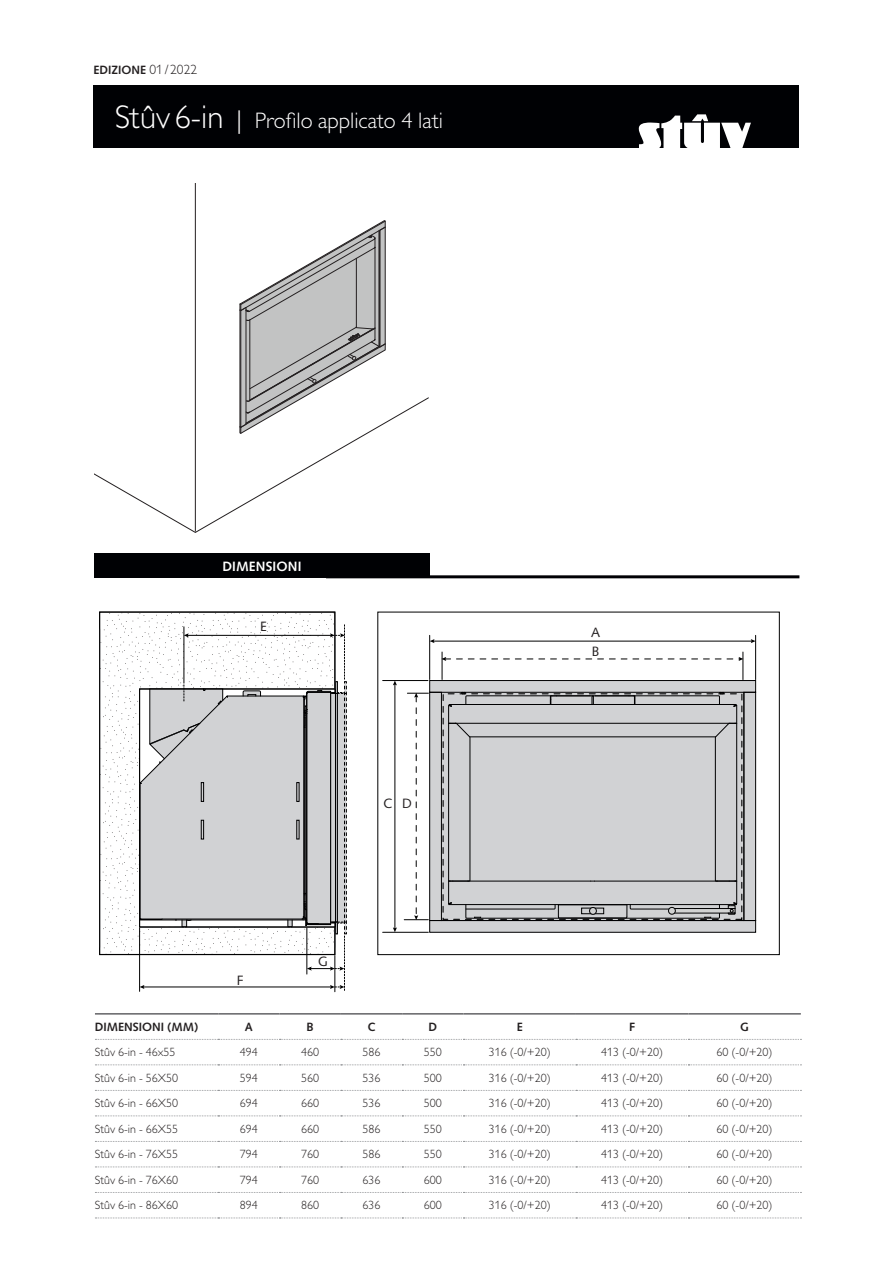
<style>
.page{position:relative;width:893px;height:1263px;background:#fff}
.page>*{position:absolute;margin:0;border:0;box-sizing:border-box;transform-origin:0 0}
.t1{font:300 22.5px "Gill Sans MT Pro";color:#fff}
.t2{font:700 13.5px "Syntax LT Std";letter-spacing:.01em;color:#fff}
.t3{font:13.5px "Syntax LT Std";color:#231f20}
.t4{font:300 12px "Gill Sans MT Pro";color:#231f20}
.t5{font:700 12px "Syntax LT Std";color:#231f20}
.s1{font-family:"Gill Sans MT Pro";font-weight:300;font-size:13.5px}
.s2{font-size:33px}
.s3{font-size:25.5px}
</style>
<div class="page">
<div style="left:94px;top:85px;width:705px;height:63px;background:#000104"></div>
<svg style="left:639px;top:114px;width:112px;height:34px"></svg>
<div style="left:430px;top:680px;width:325px;height:252px;background:#d1d2d4"></div>
<svg style="left:99px;top:611px;width:237px;height:344px"></svg>
<div style="left:429px;top:920px;width:327px;height:13px;border:1px solid #000001"></div>
<div style="left:429px;top:680px;width:327px;height:13px;border:1px solid #000001"></div>
<div style="left:743px;top:692px;width:13px;height:229px;border:1px solid #000001"></div>
<div style="left:429px;top:692px;width:13px;height:229px;border:1px solid #000001"></div>
<hr style="left:743px;top:692px;width:1px;height:228px;background:#000001">
<hr style="left:441px;top:920px;width:303px;height:1px;background:#000001">
<div style="left:377px;top:612px;width:403px;height:343px;border:1px solid #000001"></div>
<hr style="left:383px;top:680px;width:45px;height:1px;background:#000001">
<hr style="left:383px;top:932px;width:45px;height:1px;background:#000001">
<hr style="left:429px;top:635px;width:1px;height:44px;background:#000001">
<hr style="left:755px;top:635px;width:1px;height:45px;background:#000001">
<hr style="left:433px;top:641px;width:319px;height:1px;background:#000001">
<svg style="left:430px;top:639px;width:4px;height:4px"></svg>
<svg style="left:751px;top:639px;width:5px;height:4px"></svg>
<svg style="left:441px;top:652px;width:303px;height:28px"></svg>
<hr style="left:395px;top:684px;width:1px;height:245px;background:#000001">
<svg style="left:393px;top:681px;width:4px;height:4px"></svg>
<svg style="left:393px;top:927px;width:4px;height:5px"></svg>
<svg style="left:404px;top:693px;width:24px;height:227px"></svg>
<svg style="left:139px;top:625px;width:208px;height:367px"></svg>
<svg style="left:448px;top:691px;width:290px;height:228px"></svg>
<hr style="left:195px;top:183px;width:1px;height:348px;background:#231f20">
<svg style="left:94px;top:397px;width:335px;height:136px"></svg>
<svg style="left:239px;top:220px;width:147px;height:214px"></svg>
<hr style="left:326px;top:575px;width:473px;height:3px;background:#000104">
<div style="left:94px;top:553px;width:335px;height:25px;background:#000104"></div>
<hr style="left:95px;top:1013px;width:123px;height:1px;background:#636366">
<hr style="left:218px;top:1013px;width:62px;height:1px;background:#636366">
<hr style="left:280px;top:1013px;width:61px;height:1px;background:#636366">
<hr style="left:341px;top:1013px;width:61px;height:1px;background:#636366">
<hr style="left:402px;top:1013px;width:61px;height:1px;background:#636366">
<hr style="left:463px;top:1013px;width:113px;height:1px;background:#636366">
<hr style="left:576px;top:1013px;width:112px;height:1px;background:#636366">
<hr style="left:688px;top:1013px;width:113px;height:1px;background:#636366">
<svg style="left:95px;top:1039px;width:706px;height:1px"></svg>
<svg style="left:95px;top:1064px;width:706px;height:1px"></svg>
<svg style="left:95px;top:1090px;width:706px;height:1px"></svg>
<svg style="left:95px;top:1115px;width:706px;height:1px"></svg>
<svg style="left:95px;top:1141px;width:706px;height:1px"></svg>
<svg style="left:95px;top:1166px;width:706px;height:1px"></svg>
<svg style="left:95px;top:1192px;width:706px;height:1px"></svg>
<svg style="left:95px;top:1217px;width:706px;height:1px"></svg>
<p class="t5" style="left:94px;top:63px;width:105px">EDIZIONE <span class="s1">01/ 2022</span></p>
<h1 class="t1" style="left:115px;top:107px;width:330px"><span class="s2">Stûv 6-in</span> <span class="s3">|</span> Profilo applicato 4 lati</h1>
<p class="t2" style="left:222px;top:558px;width:81px">DIMENSIONI</p>
<p class="t3" style="left:260px;top:619px;width:8px">E</p>
<p class="t3" style="left:237px;top:972px;width:8px">F</p>
<p class="t3" style="left:383px;top:795px;width:30px">C D</p>
<p class="t3" style="left:318px;top:954px;width:11px">G</p>
<p class="t3" style="left:591px;top:625px;width:11px">A</p>
<p class="t3" style="left:592px;top:643px;width:9px">B</p>
<p class="t5" style="left:95px;top:1020px;width:105px">DIMENSIONI (MM)</p>
<p class="t5" style="left:245px;top:1020px;width:10px">A</p>
<p class="t5" style="left:307px;top:1020px;width:9px">B</p>
<p class="t5" style="left:368px;top:1020px;width:10px">C</p>
<p class="t5" style="left:428px;top:1020px;width:10px">D</p>
<p class="t5" style="left:517px;top:1020px;width:7px">E</p>
<p class="t5" style="left:629px;top:1020px;width:7px">F</p>
<p class="t5" style="left:740px;top:1020px;width:10px">G</p>
<p class="t4" style="left:95px;top:1045px;width:82px">Stûv 6-in - 46x55</p>
<p class="t4" style="left:240px;top:1045px;width:19px">494</p>
<p class="t4" style="left:301px;top:1045px;width:19px">460</p>
<p class="t4" style="left:363px;top:1045px;width:19px">586</p>
<p class="t4" style="left:424px;top:1045px;width:19px">550</p>
<p class="t4" style="left:489px;top:1045px;width:64px">316 (-0/+20)</p>
<p class="t4" style="left:601px;top:1045px;width:64px">413 (-0/+20)</p>
<p class="t4" style="left:717px;top:1045px;width:58px">60 (-0/+20)</p>
<p class="t4" style="left:95px;top:1070px;width:85px">Stûv 6-in - 56X50</p>
<p class="t4" style="left:240px;top:1070px;width:19px">594</p>
<p class="t4" style="left:301px;top:1070px;width:19px">560</p>
<p class="t4" style="left:363px;top:1070px;width:19px">536</p>
<p class="t4" style="left:424px;top:1070px;width:19px">500</p>
<p class="t4" style="left:489px;top:1070px;width:64px">316 (-0/+20)</p>
<p class="t4" style="left:601px;top:1070px;width:64px">413 (-0/+20)</p>
<p class="t4" style="left:717px;top:1070px;width:58px">60 (-0/+20)</p>
<p class="t4" style="left:95px;top:1096px;width:85px">Stûv 6-in - 66X50</p>
<p class="t4" style="left:240px;top:1096px;width:19px">694</p>
<p class="t4" style="left:301px;top:1096px;width:19px">660</p>
<p class="t4" style="left:363px;top:1096px;width:19px">536</p>
<p class="t4" style="left:424px;top:1096px;width:19px">500</p>
<p class="t4" style="left:489px;top:1096px;width:64px">316 (-0/+20)</p>
<p class="t4" style="left:601px;top:1096px;width:64px">413 (-0/+20)</p>
<p class="t4" style="left:717px;top:1096px;width:58px">60 (-0/+20)</p>
<p class="t4" style="left:95px;top:1121px;width:85px">Stûv 6-in - 66X55</p>
<p class="t4" style="left:240px;top:1121px;width:19px">694</p>
<p class="t4" style="left:301px;top:1121px;width:19px">660</p>
<p class="t4" style="left:363px;top:1121px;width:19px">586</p>
<p class="t4" style="left:424px;top:1121px;width:19px">550</p>
<p class="t4" style="left:489px;top:1121px;width:64px">316 (-0/+20)</p>
<p class="t4" style="left:601px;top:1121px;width:64px">413 (-0/+20)</p>
<p class="t4" style="left:717px;top:1121px;width:58px">60 (-0/+20)</p>
<p class="t4" style="left:95px;top:1147px;width:85px">Stûv 6-in - 76X55</p>
<p class="t4" style="left:240px;top:1147px;width:19px">794</p>
<p class="t4" style="left:301px;top:1147px;width:19px">760</p>
<p class="t4" style="left:363px;top:1147px;width:19px">586</p>
<p class="t4" style="left:424px;top:1147px;width:19px">550</p>
<p class="t4" style="left:489px;top:1147px;width:64px">316 (-0/+20)</p>
<p class="t4" style="left:601px;top:1147px;width:64px">413 (-0/+20)</p>
<p class="t4" style="left:717px;top:1147px;width:58px">60 (-0/+20)</p>
<p class="t4" style="left:95px;top:1172px;width:85px">Stûv 6-in - 76X60</p>
<p class="t4" style="left:240px;top:1172px;width:19px">794</p>
<p class="t4" style="left:301px;top:1172px;width:19px">760</p>
<p class="t4" style="left:363px;top:1172px;width:19px">636</p>
<p class="t4" style="left:424px;top:1172px;width:19px">600</p>
<p class="t4" style="left:489px;top:1172px;width:64px">316 (-0/+20)</p>
<p class="t4" style="left:601px;top:1172px;width:64px">413 (-0/+20)</p>
<p class="t4" style="left:717px;top:1172px;width:58px">60 (-0/+20)</p>
<p class="t4" style="left:95px;top:1198px;width:85px">Stûv 6-in - 86X60</p>
<p class="t4" style="left:240px;top:1198px;width:19px">894</p>
<p class="t4" style="left:301px;top:1198px;width:19px">860</p>
<p class="t4" style="left:363px;top:1198px;width:19px">636</p>
<p class="t4" style="left:424px;top:1198px;width:19px">600</p>
<p class="t4" style="left:489px;top:1198px;width:64px">316 (-0/+20)</p>
<p class="t4" style="left:601px;top:1198px;width:64px">413 (-0/+20)</p>
<p class="t4" style="left:717px;top:1198px;width:58px">60 (-0/+20)</p>
</div>
